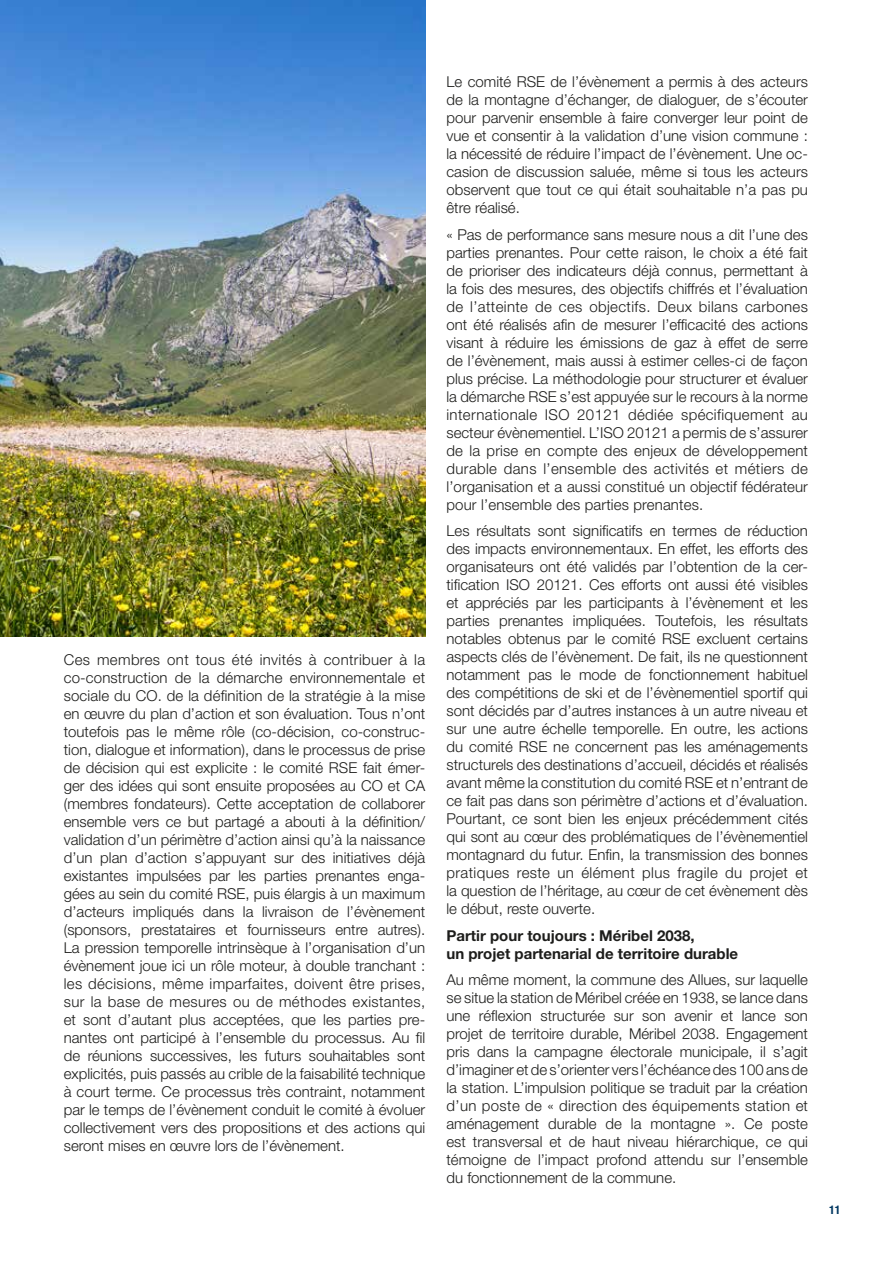
<style>
.page{position:relative;width:893px;height:1263px;background:#fff}
.page>*{position:absolute;margin:0;border:0;box-sizing:border-box;transform-origin:0 0}
.t1{font:300 15px/18px "Helvetica Neue LT Std";color:#1d1d1b;text-align:justify}
.t2{font:700 15px/18px "Helvetica Neue LT Std";color:#1d1d1b}
.t3{font:700 condensed 12px "Helvetica Neue";color:#003761}
</style>
<div class="page">
<img style="left:0;top:0;width:425px;height:637px">
<p class="t1" style="left:64px;top:650px;width:363px">Ces membres ont tous été invités à contribuer à la co-construction de la démarche environnementale et sociale du CO. de la définition de la stratégie à la mise en œuvre du plan d’action et son évaluation. Tous n’ont toutefois pas le même rôle (co-décision, co-construc&shy;tion, dialogue et information), dans le processus de prise de décision qui est explicite : le comité RSE fait émer&shy;ger des idées qui sont ensuite proposées au CO et CA (membres fondateurs). Cette acceptation de collaborer ensemble vers ce but partagé a abouti à la définition/ validation d’un périmètre d’action ainsi qu’à la naissance d’un plan d’action s’appuyant sur des initiatives déjà existantes impulsées par les parties prenantes enga&shy;gées au sein du comité RSE, puis élargis à un maximum d’acteurs impliqués dans la livraison de l’évènement (sponsors, prestataires et fournisseurs entre autres).<br>La pression temporelle intrinsèque à l’organisation d’un évènement joue ici un rôle moteur, à double tranchant : les décisions, même imparfaites, doivent être prises, sur la base de mesures ou de méthodes existantes, et sont d’autant plus acceptées, que les parties pre&shy;nantes ont participé à l’ensemble du processus. Au fil de réunions successives, les futurs souhaitables sont explicités, puis passés au crible de la faisabilité technique à court terme. Ce processus très contraint, notamment par le temps de l’évènement conduit le comité à évoluer collectivement vers des propositions et des actions qui seront mises en œuvre lors de l’évènement.</p>
<p class="t1" style="left:446px;top:73px;width:363px">Le comité RSE de l’évènement a permis à des acteurs de la montagne d’échanger, de dialoguer, de s’écouter pour parvenir ensemble à faire converger leur point de vue et consentir à la validation d’une vision commune : la nécessité de réduire l’impact de l’évènement. Une oc&shy;casion de discussion saluée, même si tous les acteurs observent que tout ce qui était souhaitable n’a pas pu être réalisé.</p>
<p class="t1" style="left:446px;top:225px;width:363px">« Pas de performance sans mesure nous a dit l’une des parties prenantes. Pour cette raison, le choix a été fait de prioriser des indicateurs déjà connus, permettant à la fois des mesures, des objectifs chiffrés et l’évaluation de l’atteinte de ces objectifs. Deux bilans carbones ont été réalisés afin de mesurer l’efficacité des actions visant à réduire les émissions de gaz à effet de serre de l’évènement, mais aussi à estimer celles-ci de façon plus précise. La méthodologie pour structurer et évaluer la démarche RSE s’est appuyée sur le recours à la norme internationale ISO 20121 dédiée spécifiquement au secteur évènementiel. L’ISO 20121 a permis de s’assurer de la prise en compte des enjeux de développement durable dans l’ensemble des activités et métiers de l’organisation et a aussi constitué un objectif fédérateur pour l’ensemble des parties prenantes.</p>
<p class="t1" style="left:446px;top:522px;width:363px">Les résultats sont significatifs en termes de réduction des impacts environnementaux. En effet, les efforts des organisateurs ont été validés par l’obtention de la cer&shy;tification ISO 20121. Ces efforts ont aussi été visibles et appréciés par les participants à l’évènement et les parties prenantes impliquées. Toutefois, les résultats notables obtenus par le comité RSE excluent certains aspects clés de l’évènement. De fait, ils ne questionnent notamment pas le mode de fonctionnement habituel des compétitions de ski et de l’évènementiel sportif qui sont décidés par d’autres instances à un autre niveau et sur une autre échelle temporelle. En outre, les actions du comité RSE ne concernent pas les aménagements structurels des destinations d’accueil, décidés et réalisés avant même la constitution du comité RSE et n’entrant de ce fait pas dans son périmètre d’actions et d’évaluation.<br>Pourtant, ce sont bien les enjeux précédemment cités qui sont au cœur des problématiques de l’évènementiel montagnard du futur. Enfin, la transmission des bonnes pratiques reste un élément plus fragile du projet et la question de l’héritage, au cœur de cet évènement dès le début, reste ouverte.</p>
<p class="t2" style="left:446px;top:926px;width:293px">Partir pour toujours : Méribel 2038,<br>un projet partenarial de territoire durable</p>
<p class="t1" style="left:446px;top:971px;width:363px">Au même moment, la commune des Allues, sur laquelle se situe la station de Méribel créée en 1938, se lance dans une réflexion structurée sur son avenir et lance son projet de territoire durable, Méribel 2038. Engagement pris dans la campagne électorale municipale, il s’agit d’imaginer et de s’orienter vers l’échéance des 100 ans de la station. L’impulsion politique se traduit par la création d’un poste de « direction des équipements station et aménagement durable de la montagne ». Ce poste est transversal et de haut niveau hiérarchique, ce qui témoigne de l’impact profond attendu sur l’ensemble du fonctionnement de la commune.</p>
<p class="t3" style="left:829px;top:1200px;width:13px">11</p>
</div>
